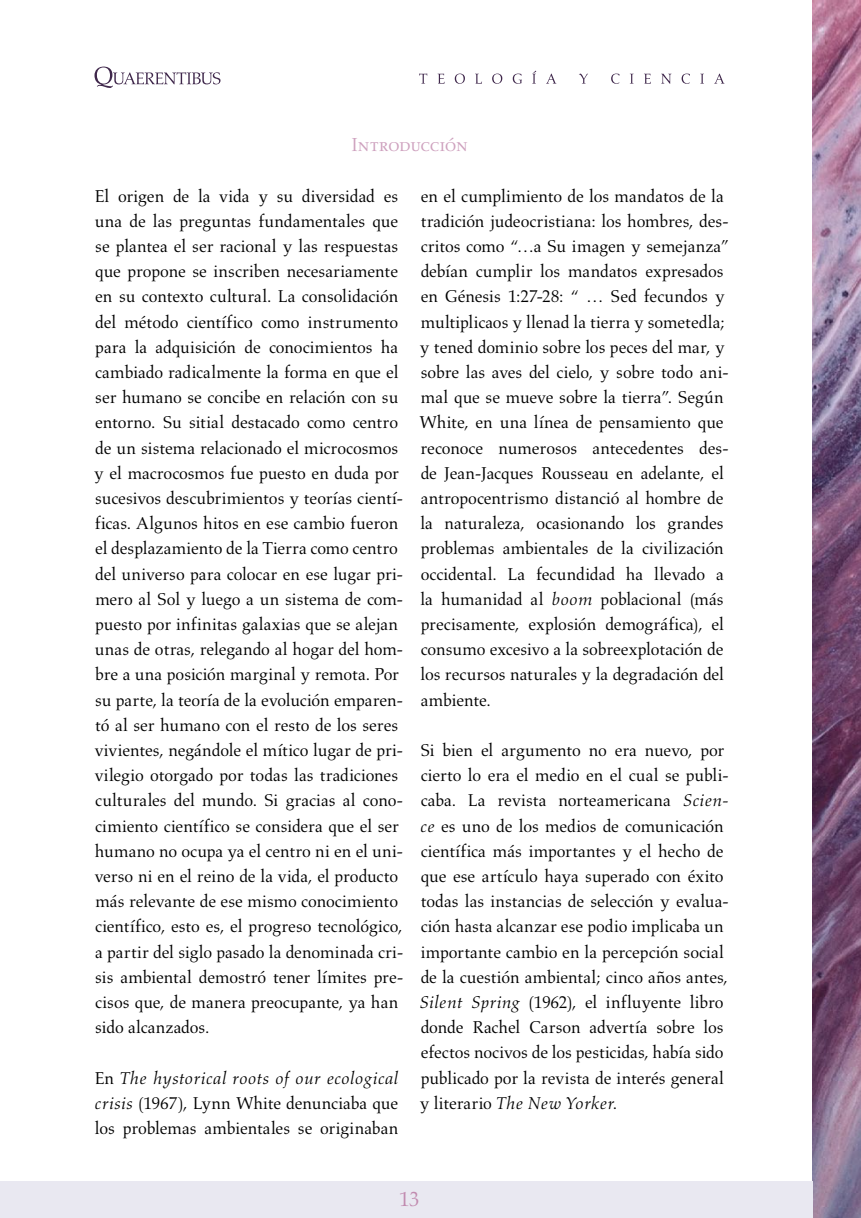
<style>
.page{position:relative;width:861px;height:1218px;background:#fff}
.page>*{position:absolute;margin:0;border:0;box-sizing:border-box;transform-origin:0 0}
.t1{font:21px "Aldus LT Std";color:#c18aaf}
.t2{font:19.25px "Aldus LT Std";letter-spacing:-.025em;color:#cea1be}
.t3{font:17.5px/25.2px "Aldus LT Std";letter-spacing:-.005em;color:#000}
.s1{font-style:italic}
</style>
<div class="page">
<img style="left:813px;top:0;width:48px;height:1218px">
<svg style="left:95px;top:67px;width:126px;height:21px"></svg>
<svg style="left:419px;top:71px;width:306px;height:13px"></svg>
<div style="left:0;top:1181px;width:813px;height:37px;background:#e9e8f1"></div>
<p class="t2" style="left:351px;top:134px;width:118px">Introducción</p>
<p class="t3" style="left:94px;top:183px;width:311px">El origen de la vida y su diversidad es una de las preguntas fundamentales que se plantea el ser racional y las respuestas que propone se inscriben necesariamente en su contexto cultural. La consolidación del método científico como instrumento para la adquisición de conocimientos ha cambiado radicalmente la forma en que el ser humano se concibe en relación con su entorno. Su sitial destacado como centro de un sistema relacionado el microcosmos y el macrocosmos fue puesto en duda por sucesivos descubrimientos y teorías cientí&shy;ficas. Algunos hitos en ese cambio fueron el desplazamiento de la Tierra como centro del universo para colocar en ese lugar pri&shy;mero al Sol y luego a un sistema de com&shy;puesto por infinitas galaxias que se alejan unas de otras, relegando al hogar del hom&shy;bre a una posición marginal y remota. Por su parte, la teoría de la evolución emparen&shy;tó al ser humano con el resto de los seres vivientes, negándole el mítico lugar de pri&shy;vilegio otorgado por todas las tradiciones culturales del mundo. Si gracias al cono&shy;cimiento científico se considera que el ser humano no ocupa ya el centro ni en el uni&shy;verso ni en el reino de la vida, el producto más relevante de ese mismo conocimiento científico, esto es, el progreso tecnológico, a partir del siglo pasado la denominada cri&shy;sis ambiental demostró tener límites pre&shy;cisos que, de manera preocupante, ya han sido alcanzados.</p>
<p class="t3" style="left:95px;top:1065px;width:305px;text-align:justify">En <span class="s1">The hystorical roots of our ecological crisis</span> (1967), Lynn White denunciaba que los problemas ambientales se originaban</p>
<p class="t3" style="left:420px;top:183px;width:311px">en el cumplimiento de los mandatos de la tradición judeocristiana: los hombres, des&shy;critos como “…a Su imagen y semejanza” debían cumplir los mandatos expresados en Génesis 1:27-28: “ … Sed fecundos y multiplicaos y llenad la tierra y sometedla; y tened dominio sobre los peces del mar, y sobre las aves del cielo, y sobre todo ani&shy;mal que se mueve sobre la tierra”. Según White, en una línea de pensamiento que reconoce numerosos antecedentes des&shy;de Jean-Jacques Rousseau en adelante, el antropocentrismo distanció al hombre de la naturaleza, ocasionando los grandes problemas ambientales de la civilización occidental. La fecundidad ha llevado a la humanidad al <span class="s1">boom</span> poblacional (más precisamente, explosión demográfica), el consumo excesivo a la sobreexplotación de los recursos naturales y la degradación del ambiente.</p>
<p class="t3" style="left:420px;top:738px;width:311px">Si bien el argumento no era nuevo, por cierto lo era el medio en el cual se publi&shy;caba. La revista norteamericana <span class="s1">Scien&shy;ce</span> es uno de los medios de comunicación científica más importantes y el hecho de que ese artículo haya superado con éxito todas las instancias de selección y evalua&shy;ción hasta alcanzar ese podio implicaba un importante cambio en la percepción social de la cuestión ambiental; cinco años antes, <span class="s1">Silent Spring</span> (1962), el influyente libro donde Rachel Carson advertía sobre los efectos nocivos de los pesticidas, había sido publicado por la revista de interés general y literario <span class="s1">The New Yorker</span>.</p>
<p class="t1" style="left:399px;top:1187px;width:22px">13</p>
</div>
